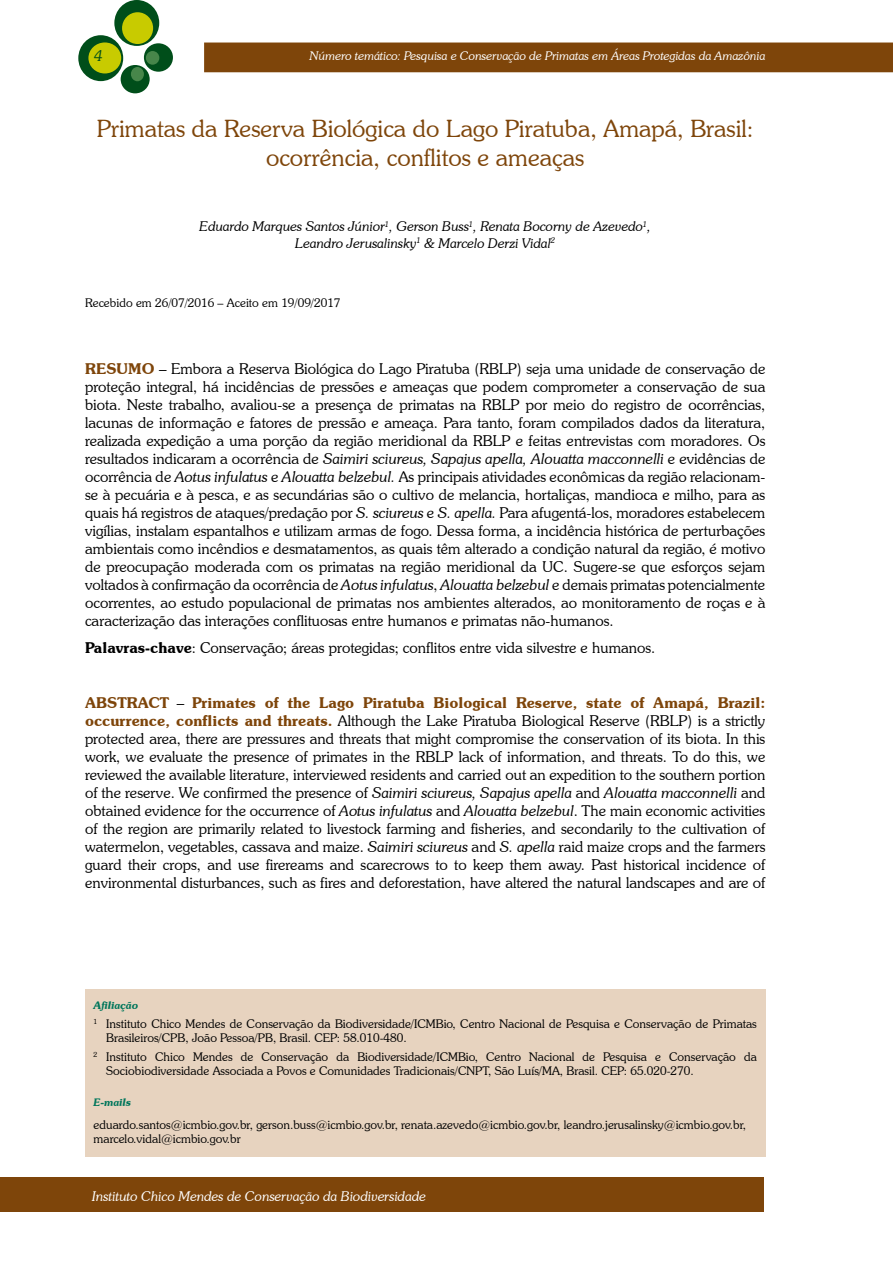
<style>
.page{position:relative;width:893px;height:1263px;background:#fff}
.page>*{position:absolute;margin:0;border:0;box-sizing:border-box;transform-origin:0 0}
.t1{font:300 24px/28.8px "Souvenir IT Cby BT";color:#7e450a;text-align:center}
.t2{font:300 15px/18px "Souvenir IT Cby BT";color:#000;text-align:justify}
.t3{font:italic 300 15px "Souvenir IT Cby BT";color:#004e1a}
.t4{font:italic 300 13.5px/16.2px "Souvenir IT Cby BT";color:#000;text-align:center}
.t5{font:italic 300 13.5px "Souvenir IT Cby BT";color:#fff}
.t6{font:300 12px/14.4px "Souvenir IT Cby BT";color:#000}
.t7{font:italic 300 12px "Souvenir IT Cby BT";color:#fff}
.t8{font:italic 600 10.5px "Souvenir IT Cby BT";color:#00765b}
.s1{font-weight:600;color:#7e450a}
.s2{font-style:italic}
.s3{font-weight:600}
</style>
<div class="page">
<div style="left:205px;top:43px;width:687px;height:29px;background:#7e450a"></div>
<div style="left:114px;top:0;width:45px;height:46px;background:#004e1a;border-radius:50%"></div>
<div style="left:78px;top:35px;width:45px;height:46px;background:#004e1a;border-radius:50%"></div>
<div style="left:144px;top:43px;width:29px;height:29px;background:#004e1a;border-radius:50%"></div>
<div style="left:121px;top:65px;width:29px;height:28px;background:#004e1a;border-radius:50%"></div>
<div style="left:122px;top:12px;width:31px;height:32px;background:#c8cb00;border-radius:50%"></div>
<div style="left:88px;top:42px;width:33px;height:31px;background:#c8cb00;border-radius:50%"></div>
<div style="left:146px;top:51px;width:13px;height:14px;background:#47864a;border-radius:50%"></div>
<div style="left:131px;top:67px;width:13px;height:14px;background:#47864a;border-radius:50%"></div>
<div style="left:0;top:1178px;width:764px;height:34px;background:#7e450a"></div>
<div style="left:85px;top:989px;width:680px;height:168px;background:#e7d3bf"></div>
<p class="t3" style="left:95px;top:46px;width:10px">4</p>
<p class="t7" style="left:310px;top:49px;width:457px">Número temático: Pesquisa e Conservação de Primatas em Áreas Protegidas da Amazônia</p>
<h1 class="t1" style="left:97px;top:114px;width:658px">Primatas da Reserva Biológica do Lago Piratuba, Amapá, Brasil: ocorrência, conflitos e ameaças</h1>
<p class="t4" style="left:200px;top:218px;width:453px">Eduardo Marques Santos Júnior<sup>1</sup>, Gerson Buss<sup>1</sup>, Renata Bocorny de Azevedo<sup>1</sup>,<br>Leandro Jerusalinsky<sup>1</sup> &amp; Marcelo Derzi Vidal<sup>2</sup></p>
<p class="t6" style="left:85px;top:295px;width:257px">Recebido em 26/07/2016 – Aceito em 19/09/2017</p>
<p class="t2" style="left:85px;top:360px;width:682px"><span class="s1">RESUMO</span> – Embora a Reserva Biológica do Lago Piratuba (RBLP) seja uma unidade de conservação de proteção integral, há incidências de pressões e ameaças que podem comprometer a conservação de sua biota. Neste trabalho, avaliou-se a presença de primatas na RBLP por meio do registro de ocorrências, lacunas de informação e fatores de pressão e ameaça. Para tanto, foram compilados dados da literatura, realizada expedição a uma porção da região meridional da RBLP e feitas entrevistas com moradores. Os resultados indicaram a ocorrência de <span class="s2">Saimiri sciureus, Sapajus apella, Alouatta macconnelli</span> e evidências de ocorrência de <span class="s2">Aotus infulatus</span> e <span class="s2">Alouatta belzebul.</span> As principais atividades econômicas da região relacionam&shy;se à pecuária e à pesca, e as secundárias são o cultivo de melancia, hortaliças, mandioca e milho, para as quais há registros de ataques/predação por <span class="s2">S. sciureus</span> e <span class="s2">S. apella.</span> Para afugentá-los, moradores estabelecem vigílias, instalam espantalhos e utilizam armas de fogo. Dessa forma, a incidência histórica de perturbações ambientais como incêndios e desmatamentos, as quais têm alterado a condição natural da região, é motivo de preocupação moderada com os primatas na região meridional da UC. Sugere-se que esforços sejam voltados à confirmação da ocorrência de <span class="s2">Aotus infulatus</span>, <span class="s2">Alouatta belzebul</span> e demais primatas potencialmente ocorrentes, ao estudo populacional de primatas nos ambientes alterados, ao monitoramento de roças e à caracterização das interações conflituosas entre humanos e primatas não-humanos.</p>
<p class="t2" style="left:85px;top:638px;width:572px"><span class="s3">Palavras-chave</span>: Conservação; áreas protegidas; conflitos entre vida silvestre e humanos.</p>
<p class="t2" style="left:85px;top:693px;width:682px"><span class="s1">ABSTRACT</span> – <span class="s1">Primates of the Lago Piratuba Biological Reserve, state of Amapá, Brazil: occurrence, conflicts and threats.</span> Although the Lake Piratuba Biological Reserve (RBLP) is a strictly protected area, there are pressures and threats that might compromise the conservation of its biota. In this work, we evaluate the presence of primates in the RBLP lack of information, and threats. To do this, we reviewed the available literature, interviewed residents and carried out an expedition to the southern portion of the reserve. We confirmed the presence of <span class="s2">Saimiri sciureus, Sapajus apella</span> and <span class="s2">Alouatta macconnelli</span> and obtained evidence for the occurrence of <span class="s2">Aotus infulatus</span> and <span class="s2">Alouatta belzebul</span>. The main economic activities of the region are primarily related to livestock farming and fisheries, and secondarily to the cultivation of watermelon, vegetables, cassava and maize. <span class="s2">Saimiri sciureus</span> and <span class="s2">S. apella</span> raid maize crops and the farmers guard their crops, and use firereams and scarecrows to to keep them away. Past historical incidence of environmental disturbances, such as fires and deforestation, have altered the natural landscapes and are of</p>
<p class="t8" style="left:94px;top:998px;width:46px">Afiliação</p>
<p class="t6" style="left:106px;top:1016px;width:652px;text-indent:-13px"><sup>1</sup> Instituto Chico Mendes de Conservação da Biodiversidade/ICMBio, Centro Nacional de Pesquisa e Conservação de Primatas<br>Brasileiros/CPB, João Pessoa/PB, Brasil. CEP: 58.010-480.</p>
<p class="t6" style="left:106px;top:1049px;width:652px;text-indent:-13px"><sup>2</sup> Instituto Chico Mendes de Conservação da Biodiversidade/ICMBio, Centro Nacional de Pesquisa e Conservação da<br>Sociobiodiversidade Associada a Povos e Comunidades Tradicionais/CNPT, São Luís/MA, Brasil. CEP: 65.020-270.</p>
<p class="t8" style="left:94px;top:1095px;width:39px">E-mails</p>
<p class="t6" style="left:94px;top:1117px;width:654px">eduardo.santos@icmbio.gov.br, gerson.buss@icmbio.gov.br, renata.azevedo@icmbio.gov.br, leandro.jerusalinsky@icmbio.gov.br, marcelo.vidal@icmbio.gov.br</p>
<p class="t5" style="left:92px;top:1188px;width:335px">Instituto Chico Mendes de Conservação da Biodiversidade</p>
</div>
